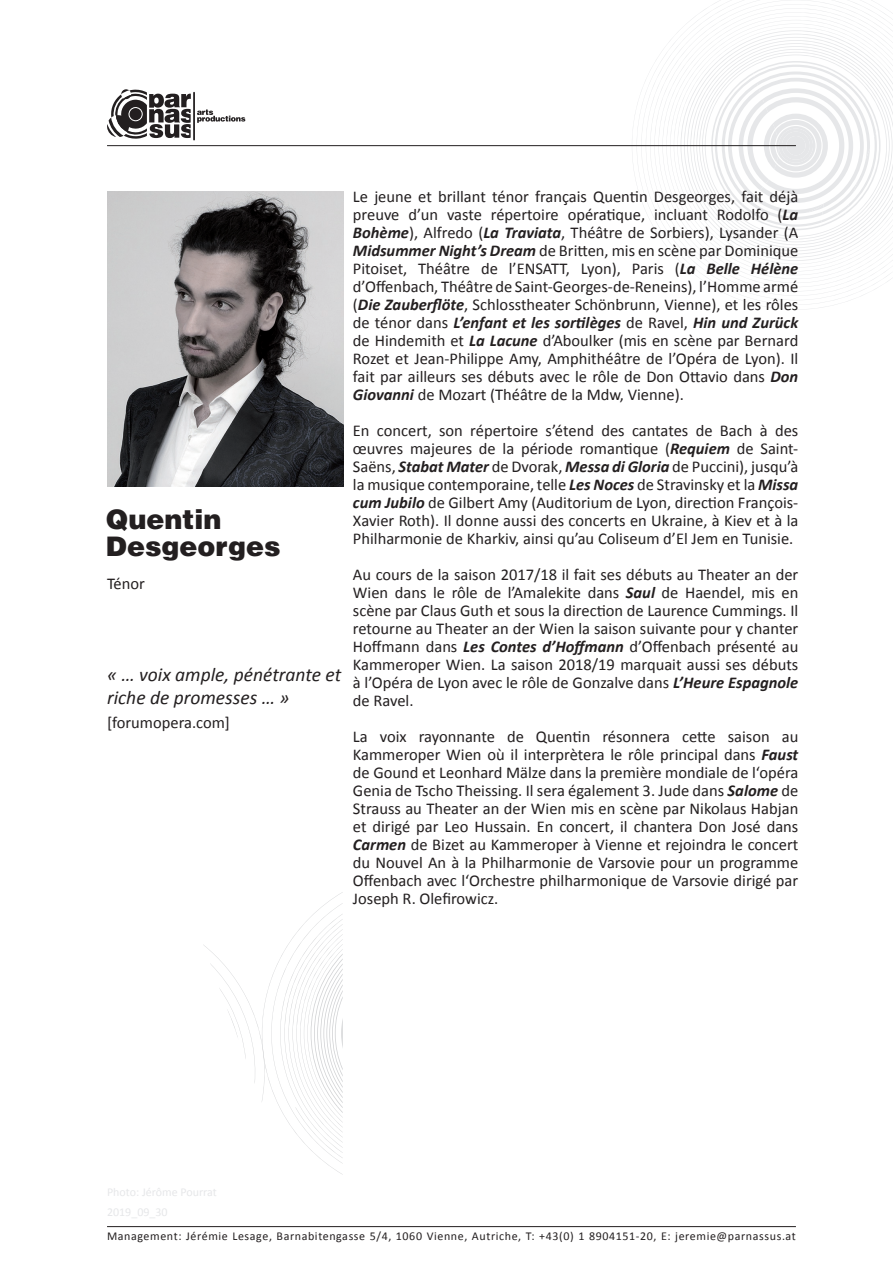
<style>
.page{position:relative;width:893px;height:1263px;background:#fff}
.page>*{position:absolute;margin:0;border:0;box-sizing:border-box;transform-origin:0 0}
.t1{font:900 27px/27px "Helvetica";color:#231f20}
.t2{font:italic 19.5px/23.4px "Calibri";color:#231f20}
.t3{font:16.5px/18px "Calibri";color:#231f20;text-align:justify}
.t4{font:12px "Calibri";letter-spacing:.05em;color:#231f20}
.s1{font-weight:700;font-style:italic}
</style>
<div class="page">
<svg style="left:632px;top:0;width:261px;height:310px"></svg>
<hr style="left:193px;top:92px;width:2px;height:48px;background:#231f20">
<svg style="left:197px;top:109px;width:48px;height:14px"></svg>
<svg style="left:107px;top:89px;width:84px;height:50px"></svg>
<hr style="left:107px;top:145px;width:689px;height:1px;background:#231f20">
<hr style="left:107px;top:1226px;width:689px;height:1px;background:#231f20">
<img style="left:107px;top:191px;width:237px;height:295px">
<svg style="left:203px;top:892px;width:140px;height:283px"></svg>
<h1 class="t1" style="left:106px;top:505px;width:176px">Quentin<br>Desgeorges</h1>
<p class="t3" style="left:107px;top:574px;width:39px">Ténor</p>
<p class="t2" style="left:107px;top:662px;width:236px">« … voix ample, pénétrante et riche de promesses … »</p>
<p class="t3" style="left:107px;top:712px;width:124px">[forumopera.com]</p>
<p class="t3" style="left:353px;top:187px;width:447px">Le jeune et brillant ténor français Quentin Desgeorges, fait déjà preuve d’un vaste répertoire opératique, incluant Rodolfo (<span class="s1">La Bohème</span>), Alfredo (<span class="s1">La Traviata</span>, Théâtre de Sorbiers), Lysander (A <span class="s1">Midsummer Night’s Dream</span> de Britten, mis en scène par Dominique Pitoiset, Théâtre de l’ENSATT, Lyon), Paris (<span class="s1">La Belle Hélène </span>d’Offenbach, Théâtre de Saint-Georges-de-Reneins), l’Homme armé (<span class="s1">Die Zauberflöte</span>, Schlosstheater Schönbrunn, Vienne), et les rôles de ténor dans <span class="s1">L’enfant et les sortilèges</span> de Ravel, <span class="s1">Hin und Zurück </span>de Hindemith et <span class="s1">La Lacune</span> d’Aboulker (mis en scène par Bernard Rozet et Jean-Philippe Amy, Amphithéâtre de l’Opéra de Lyon). Il fait par ailleurs ses débuts avec le rôle de Don Ottavio dans <span class="s1">Don Giovanni</span> de Mozart (Théâtre de la Mdw, Vienne).</p>
<p class="t3" style="left:353px;top:421px;width:447px">En concert, son répertoire s’étend des cantates de Bach à des œuvres majeures de la période romantique (<span class="s1">Requiem</span> de Saint-Saëns, <span class="s1">Stabat Mater</span> de Dvorak, <span class="s1">Messa di Gloria</span> de Puccini), jusqu’à la musique contemporaine, telle <span class="s1">Les Noces</span> de Stravinsky et la <span class="s1">Missa cum Jubilo</span> de Gilbert Amy (Auditorium de Lyon, direction François-Xavier Roth). Il donne aussi des concerts en Ukraine, à Kiev et à la Philharmonie de Kharkiv, ainsi qu’au Coliseum d’El Jem en Tunisie.</p>
<p class="t3" style="left:353px;top:565px;width:447px">Au cours de la saison 2017/18 il fait ses débuts au Theater an der Wien dans le rôle de l’Amalekite dans <span class="s1">Saul</span> de Haendel, mis en scène par Claus Guth et sous la direction de Laurence Cummings. Il retourne au Theater an der Wien la saison suivante pour y chanter Hoffmann dans <span class="s1">Les Contes d’Hoffmann</span> d’Offenbach présenté au Kammeroper Wien. La saison 2018/19 marquait aussi ses débuts à l’Opéra de Lyon avec le rôle de Gonzalve dans <span class="s1">L’Heure Espagnole </span>de Ravel.</p>
<p class="t3" style="left:353px;top:727px;width:447px">La voix rayonnante de Quentin résonnera cette saison au Kammeroper Wien où il interprètera le rôle principal dans <span class="s1">Faust </span>de Gound et Leonhard Mälze dans la première mondiale de l‘opéra Genia de Tscho Theissing. Il sera également 3. Jude dans <span class="s1">Salome</span> de Strauss au Theater an der Wien mis en scène par Nikolaus Habjan et dirigé par Leo Hussain. En concert, il chantera Don José dans <span class="s1">Carmen</span> de Bizet au Kammeroper à Vienne et rejoindra le concert du Nouvel An à la Philharmonie de Varsovie pour un programme Offenbach avec l‘Orchestre philharmonique de Varsovie dirigé par Joseph R. Olefirowicz.</p>
<p class="t4" style="left:107px;top:1228px;width:690px">Management: Jérémie Lesage, Barnabitengasse 5/4, 1060 Vienne, Autriche, T: +43(0) 1 8904151-20, E: jeremie@parnassus.at</p>
</div>
